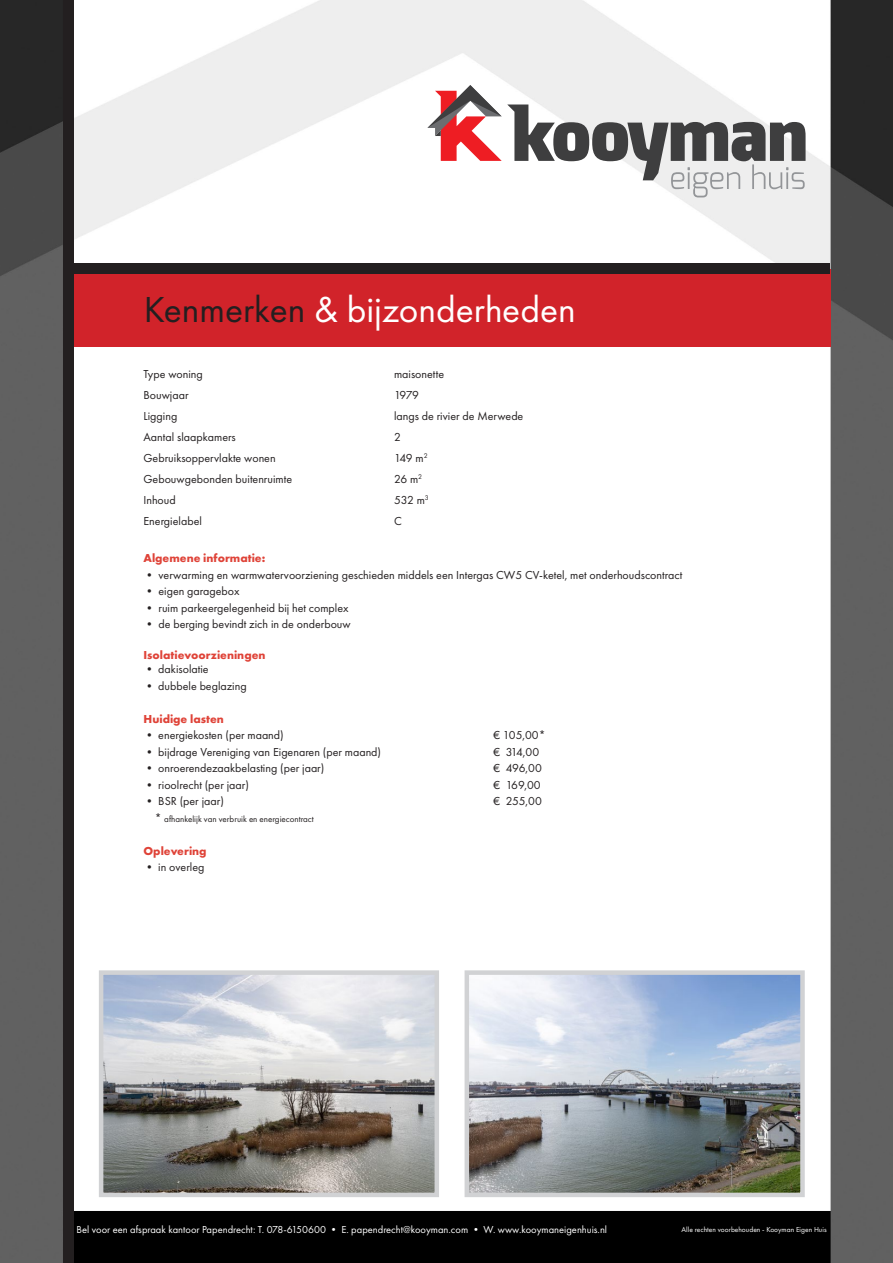
<style>
.page{position:relative;width:893px;height:1263px;background:#fff}
.page>*{position:absolute;margin:0;border:0;box-sizing:border-box;transform-origin:0 0}
.t1{font:37.5px "Futura PT";color:#fff}
.t2{font:12px "Futura PT";color:#231f20}
.t3{font:700 12px "Futura PT";color:#df4338}
.t4{font:10.5px "Futura PT";color:#fff}
.t5{font:9px "Futura PT";color:#231f20}
.t6{font:7.5px "Futura PT";color:#fff}
.s1{color:#231f20}
.s2{font-size:12px}
</style>
<div class="page">
<img style="left:0;top:0;width:893px;height:1263px">
<div style="left:70px;top:269px;width:761px;height:78px;background:#d1232a"></div>
<div style="left:70px;top:264px;width:760px;height:10px;background:#231f20"></div>
<div style="left:63px;top:0;width:10px;height:1263px;background:#231f20"></div>
<svg style="left:427px;top:85px;width:378px;height:112px"></svg>
<img style="left:104px;top:975px;width:330px;height:217px">
<div style="left:99px;top:970px;width:340px;height:227px;border:4px solid #d1d2d4"></div>
<img style="left:470px;top:975px;width:330px;height:217px">
<div style="left:465px;top:970px;width:340px;height:227px;border:4px solid #d1d2d4"></div>
<h1 class="t1" style="left:144px;top:287px;width:433px"><span class="s1">Kenmerken</span> &amp; bijzonderheden</h1>
<p class="t2" style="left:144px;top:367px;width:61px">Type woning</p>
<p class="t2" style="left:394px;top:367px;width:52px">maisonette</p>
<p class="t2" style="left:144px;top:388px;width:47px">Bouwjaar</p>
<p class="t2" style="left:394px;top:388px;width:26px">1979</p>
<p class="t2" style="left:144px;top:409px;width:35px">Ligging</p>
<p class="t2" style="left:394px;top:409px;width:131px">langs de rivier de Merwede</p>
<p class="t2" style="left:144px;top:430px;width:94px">Aantal slaapkamers</p>
<p class="t2" style="left:394px;top:430px;width:8px">2</p>
<p class="t2" style="left:144px;top:451px;width:134px">Gebruiksoppervlakte wonen</p>
<p class="t2" style="left:394px;top:451px;width:35px">149 m<sup>2</sup></p>
<p class="t2" style="left:144px;top:472px;width:150px">Gebouwgebonden buitenruimte</p>
<p class="t2" style="left:394px;top:472px;width:30px">26 m<sup>2</sup></p>
<p class="t2" style="left:144px;top:493px;width:34px">Inhoud</p>
<p class="t2" style="left:394px;top:493px;width:36px">532 m<sup>3</sup></p>
<p class="t2" style="left:144px;top:514px;width:60px">Energielabel</p>
<p class="t2" style="left:394px;top:514px;width:9px">C</p>
<p class="t3" style="left:144px;top:551px;width:123px">Algemene informatie:</p>
<p class="t2" style="left:144px;top:568px;width:540px">• verwarming en warmwatervoorziening geschieden middels een Intergas CW5 CV-ketel, met onderhoudscontract</p>
<p class="t2" style="left:144px;top:584px;width:98px">• eigen garagebox</p>
<p class="t2" style="left:144px;top:601px;width:207px">• ruim parkeergelegenheid bij het complex</p>
<p class="t2" style="left:144px;top:617px;width:209px">• de berging bevindt zich in de onderbouw</p>
<p class="t3" style="left:144px;top:647px;width:123px">Isolatievoorzieningen</p>
<p class="t2" style="left:144px;top:662px;width:67px">• dakisolatie</p>
<p class="t2" style="left:144px;top:679px;width:105px">• dubbele beglazing</p>
<p class="t3" style="left:144px;top:711px;width:82px">Huidige lasten</p>
<p class="t2" style="left:144px;top:728px;width:142px">• energiekosten (per maand)</p>
<p class="t2" style="left:493px;top:728px;width:54px">€ 105,00*</p>
<p class="t2" style="left:144px;top:745px;width:239px">• bijdrage Vereniging van Eigenaren (per maand)</p>
<p class="t2" style="left:493px;top:745px;width:48px">€ 314,00</p>
<p class="t2" style="left:144px;top:761px;width:182px">• onroerendezaakbelasting (per jaar)</p>
<p class="t2" style="left:493px;top:761px;width:50px">€ 496,00</p>
<p class="t2" style="left:144px;top:778px;width:107px">• rioolrecht (per jaar)</p>
<p class="t2" style="left:493px;top:778px;width:49px">€ 169,00</p>
<p class="t2" style="left:144px;top:794px;width:82px">• BSR (per jaar)</p>
<p class="t2" style="left:493px;top:794px;width:50px">€ 255,00</p>
<p class="t5" style="left:155px;top:813px;width:161px"><span class="s2">*</span> afhankelijk van verbruik en energiecontract</p>
<p class="t3" style="left:144px;top:843px;width:65px">Oplevering</p>
<p class="t2" style="left:144px;top:860px;width:63px">• in overleg</p>
<p class="t4" style="left:77px;top:1223px;width:532px">Bel voor een afspraak kantoor Papendrecht: T. 078-6150600 • E. papendrecht@kooyman.com • W. www.kooymaneigenhuis.nl</p>
<p class="t6" style="left:682px;top:1225px;width:146px">Alle rechten voorbehouden - Kooyman Eigen Huis</p>
</div>
